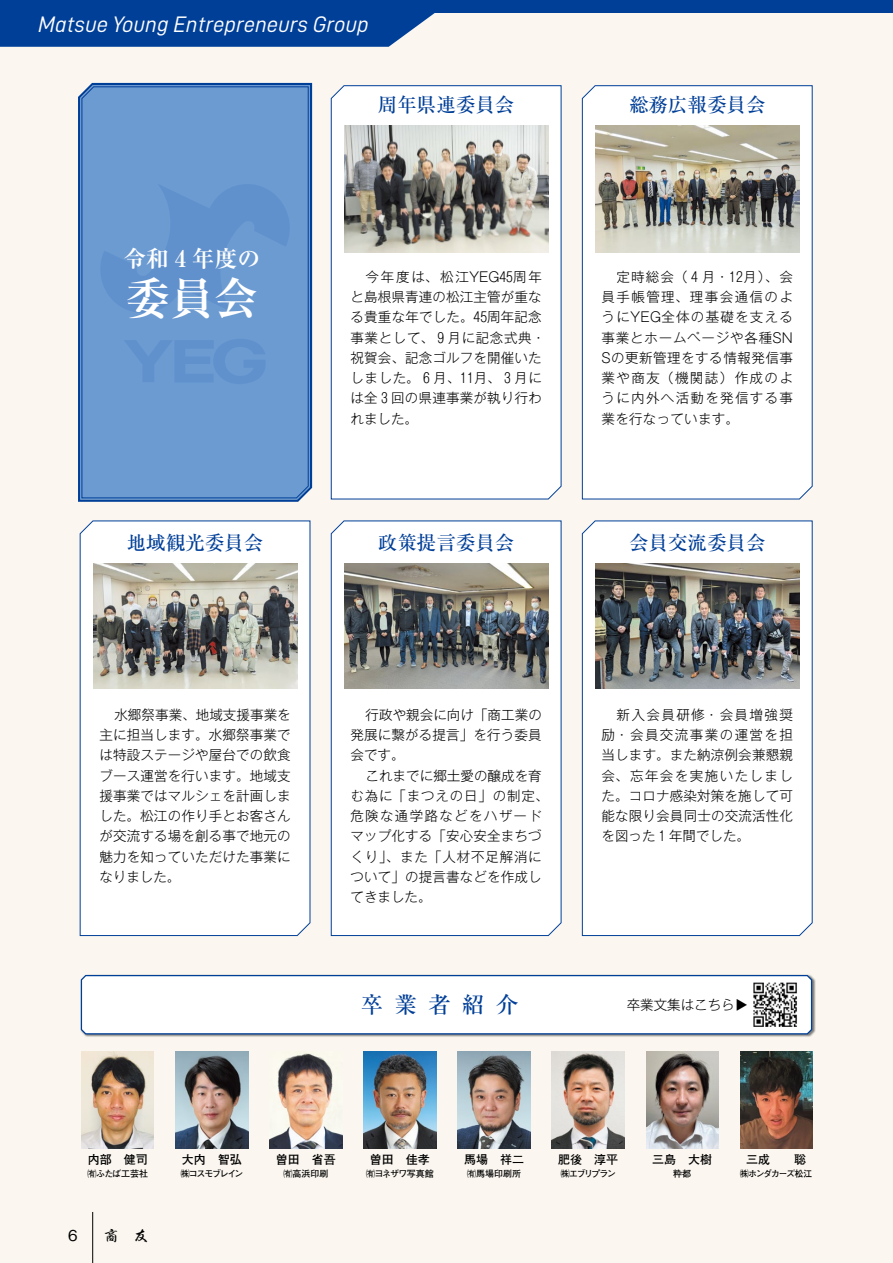
<style>
.page{position:relative;width:893px;height:1263px;background:#fbf7f0}
.page>*{position:absolute;margin:0;border:0;box-sizing:border-box;transform-origin:0 0}
.t1{font:700 44.25px "Ryumin Pr 6";color:#fff}
.t2{font:700 22.8px "Ryumin Pr 6";color:#fff}
.t3{font:22.5px "D DIN Italic";color:#fff}
.t4{font:500 22.5px "Ryumin Pr 6";letter-spacing:.5em;color:#003f98}
.t5{font:500 19.5px "Ryumin Pr 6";color:#003f98}
.t6{font:15px "ichimurafudegyousyo";color:#000}
.t7{font:500 15px "Gothic BBB Pr 6";color:#000}
.t8{font:300 13.5px/20.2px "P Gothic MB101 Pr 6 N";letter-spacing:.015em;color:#000;text-align:justify}
.t9{font:700 12px "Futo Go B101 Pr 6";color:#000}
.t10{font:700 9px "Futo Go B101 Pr 6";letter-spacing:-.095em;color:#000}
.t11{font:700 9px "Futo Go B101 Pr 6";letter-spacing:-.115em;color:#000;scale:.96 1}
.t12{font:700 9px "Futo Go B101 Pr 6";letter-spacing:-.15em;color:#000}
</style>
<div class="page">
<hr style="left:92px;top:1212px;width:1px;height:51px;background:#000">
<svg style="left:0;top:13px;width:435px;height:34px;background:#0e499d"></svg>
<div style="left:0;top:0;width:893px;height:13px;background:#003f98"></div>
<svg style="left:78px;top:82px;width:235px;height:420px;background:#4776b5"></svg>
<div style="left:81px;top:86px;width:228px;height:413px;background:#6c9bd2"></div>
<div style="left:80px;top:520px;width:230px;height:416px;background:#fff"></div>
<div style="left:331px;top:85px;width:230px;height:414px;background:#fff"></div>
<div style="left:331px;top:520px;width:230px;height:416px;background:#fff"></div>
<div style="left:582px;top:85px;width:231px;height:414px;background:#fff"></div>
<div style="left:582px;top:520px;width:231px;height:416px;background:#fff"></div>
<img style="left:344px;top:125px;width:204px;height:128px">
<img style="left:344px;top:563px;width:204px;height:126px">
<img style="left:595px;top:563px;width:204px;height:126px">
<img style="left:93px;top:563px;width:204px;height:126px">
<img style="left:595px;top:125px;width:204px;height:128px">
<img style="left:176px;top:1051px;width:72px;height:98px">
<img style="left:82px;top:1051px;width:72px;height:98px">
<img style="left:270px;top:1053px;width:72px;height:96px">
<img style="left:364px;top:1051px;width:72px;height:98px">
<img style="left:458px;top:1051px;width:72px;height:98px">
<img style="left:552px;top:1051px;width:72px;height:98px">
<img style="left:646px;top:1051px;width:72px;height:98px">
<img style="left:740px;top:1051px;width:72px;height:98px">
<svg style="left:100px;top:183px;width:190px;height:130px;background:#6696cf"></svg>
<div style="left:124px;top:339px;width:147px;height:45px;background:#6998d0"></div>
<div style="left:80px;top:974px;width:735px;height:63px;background:#000;opacity:.5"></div>
<svg style="left:80px;top:974px;width:733px;height:61px"></svg>
<img style="left:753px;top:982px;width:44px;height:45px">
<h3 class="t3" style="left:38px;top:12px;width:332px">Matsue Young Entrepreneurs Group</h3>
<h3 class="t5" style="left:378px;top:89px;width:138px">周年県連委員会</h3>
<h2 class="t2" style="left:123px;top:240px;width:138px">令和４年度の</h2>
<h1 class="t1" style="left:125px;top:264px;width:134px">委員会</h1>
<p class="t8" style="left:350px;top:266px;width:196px;text-align:left;text-indent:15px">今年度は、松江YEG45周年と島根県青連の松江主管が重なる貴重な年でした。45周年記念事業として、 9 月に記念式典・祝賀会、記念ゴルフを開催いたしました。 6 月、11月、 3 月には全 3 回の県連事業が執り行われました。</p>
<h3 class="t5" style="left:629px;top:89px;width:138px">総務広報委員会</h3>
<p class="t8" style="left:602px;top:266px;width:193px;text-indent:15px">定時総会（ 4 ⽉ ・12⽉）、会員⼿帳管理、理事会通信のようにYEG全体の基礎を⽀える事業とホームページや各種SN Sの更新管理をする情報発信事業や商友（機関誌）作成のように内外へ活動を発信する事業を⾏なっています。</p>
<h3 class="t5" style="left:127px;top:527px;width:138px">地域観光委員会</h3>
<h3 class="t5" style="left:378px;top:527px;width:138px">政策提言委員会</h3>
<h3 class="t5" style="left:629px;top:527px;width:138px">会員交流委員会</h3>
<p class="t8" style="left:99px;top:704px;width:193px;text-indent:15px">水郷祭事業、地域支援事業を主に担当します。水郷祭事業では特設ステージや屋台での飲食ブース運営を行います。地域支援事業ではマルシェを計画しました。松江の作り手とお客さんが交流する場を創る事で地元の魅力を知っていただけた事業になりました。</p>
<p class="t8" style="left:350px;top:704px;width:193px;text-indent:15px">行政や親会に向け「商工業の発展に繋がる提言」を行う委員会です。</p>
<p class="t8" style="left:350px;top:765px;width:200px;text-align:left;text-indent:15px">これまでに郷土愛の醸成を育む為に「まつえの日」の制定、危険な通学路などをハザードマップ化する「安心安全まちづくり」、また「人材不足解消について」の提言書などを作成してきました。</p>
<p class="t8" style="left:602px;top:704px;width:193px;text-indent:15px">新入会員研修・会員増強奨励・会員交流事業の運営を担当します。また納涼例会兼懇親会、忘年会を実施いたしました。コロナ感染対策を施して可能な限り会員同士の交流活性化を図った 1 年間でした。</p>
<h3 class="t4" style="left:361px;top:987px;width:159px">卒業者紹介</h3>
<p class="t8" style="left:627px;top:994px;width:123px">卒業文集はこちら▶</p>
<p class="t9" style="left:88px;top:1150px;width:61px">内部　健司</p>
<p class="t10" style="left:87px;top:1166px;width:62px">㈲ふたば工芸社</p>
<p class="t7" style="left:68px;top:1223px;width:11px">6</p>
<p class="t6" style="left:104px;top:1228px;width:46px">商　友</p>
<p class="t9" style="left:182px;top:1150px;width:62px">大内　智弘</p>
<p class="t12" style="left:181px;top:1166px;width:64px">㈱コスモブレイン</p>
<p class="t9" style="left:276px;top:1150px;width:61px">曽田　省吾</p>
<p class="t10" style="left:283px;top:1166px;width:46px">㈲高浜印刷</p>
<p class="t9" style="left:370px;top:1150px;width:61px">曽田　佳孝</p>
<p class="t10" style="left:366px;top:1166px;width:69px">㈲ヨネザワ写真館</p>
<p class="t9" style="left:464px;top:1150px;width:61px">馬場　祥二</p>
<p class="t10" style="left:467px;top:1166px;width:55px">㈲馬場印刷所</p>
<p class="t9" style="left:558px;top:1150px;width:61px">肥後　淳平</p>
<p class="t10" style="left:561px;top:1166px;width:57px">㈱エブリプラン</p>
<p class="t9" style="left:652px;top:1150px;width:61px">三島　大樹</p>
<p class="t10" style="left:673px;top:1166px;width:19px">粋都</p>
<p class="t9" style="left:746px;top:1150px;width:61px">三成　　聡</p>
<p class="t11" style="left:740px;top:1166px;width:76px">㈱ホンダカーズ松江</p>
</div>
